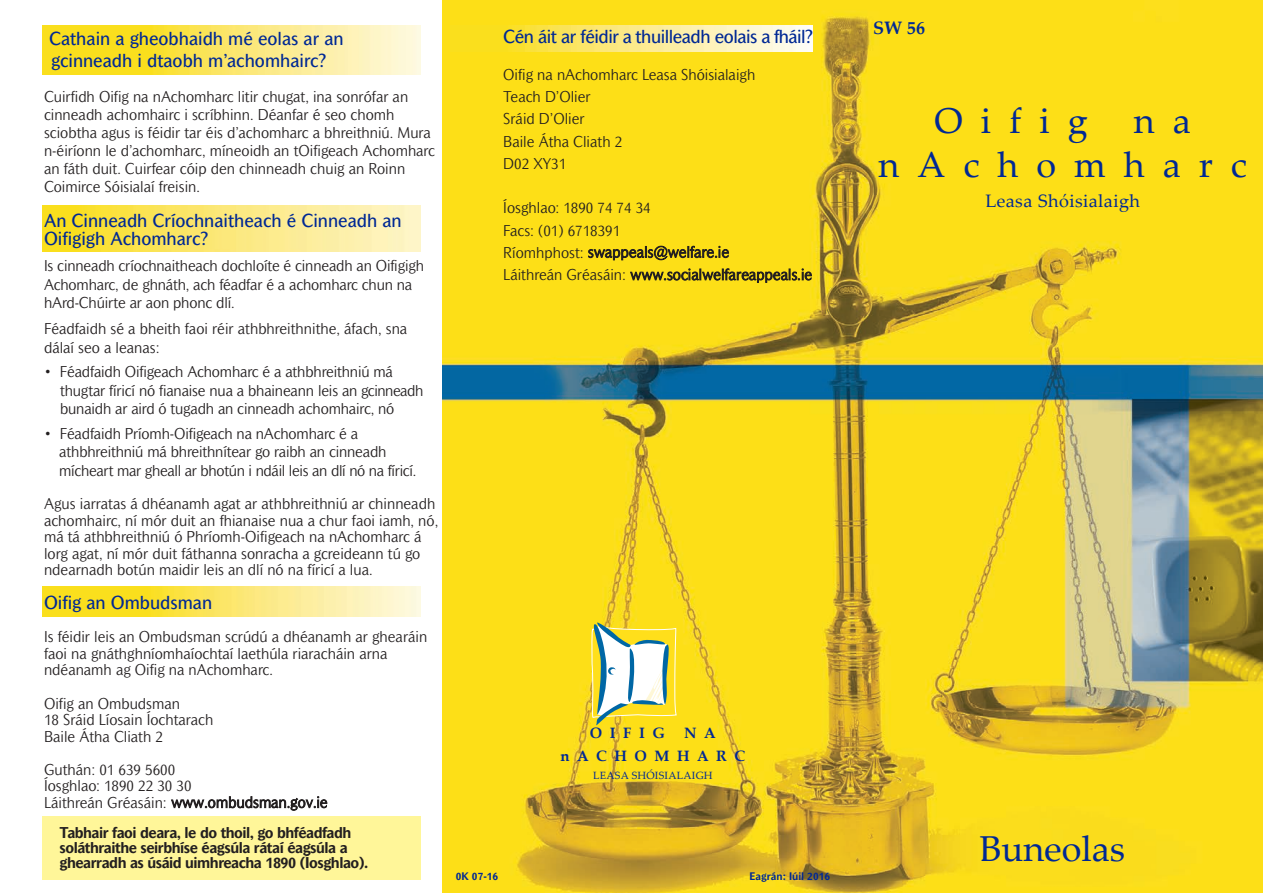
<style>
.page{position:relative;width:1263px;height:893px;background:#fff}
.page>*{position:absolute;margin:0;border:0;box-sizing:border-box;transform-origin:0 0}
.t1{font:36px/44px "Palatino Linotype";letter-spacing:.5em;color:#002894}
.t2{font:36px "Palatino Linotype";color:#002894}
.t3{font:18px/21.6px "Mahsuri Sans";color:#002894}
.t4{font:18px "Mahsuri Sans";letter-spacing:-.025em;color:#002894}
.t5{font:18px "Palatino Linotype";letter-spacing:.025em;color:#002894}
.t6{font:700 18px "Palatino Linotype";color:#002894}
.t7{font:300 15px/16.5px "Mahsuri Sans";color:#231f20}
.t8{font:700 15px/15px "Mahsuri Sans";letter-spacing:-.035em;color:#231f20}
.t9{font:700 15px/22.6px "Palatino Linotype";letter-spacing:.5em;color:#002894}
.t10{font:700 10.5px "Mahsuri Sans";color:#002894}
.t11{font:10.5px "Palatino Linotype";letter-spacing:.025em;color:#002894}
</style>
<div class="page">
<img style="left:43px;top:586px;width:378px;height:31px">
<img style="left:43px;top:26px;width:378px;height:48px">
<img style="left:43px;top:205px;width:378px;height:47px">
<img style="left:442px;top:0;width:821px;height:893px">
<img style="left:451px;top:26px;width:361px;height:25px">
<div style="left:43px;top:816px;width:378px;height:64px;background:#fff699"></div>
<svg style="left:592px;top:622px;width:84px;height:103px"></svg>
<p class="t3" style="left:49px;top:30px;width:296px">Cathain a gheobhaidh mé eolas ar an gcinneadh i dtaobh m’achomhairc?</p>
<p class="t7" style="left:44px;top:89px;width:393px;line-height:18px">Cuirfidh Oifig na nAchomharc litir chugat, ina sonrófar an cinneadh achomhairc i scríbhinn. Déanfar é seo chomh sciobtha agus is féidir tar éis d’achomharc a bhreithniú. Mura n-éiríonn le d’achomharc, míneoidh an tOifigeach Achomharc an fáth duit. Cuirfear cóip den chinneadh chuig an Roinn Coimirce Sóisialaí freisin.</p>
<p class="t3" style="left:44px;top:213px;width:359px;line-height:18px">An Cinneadh Críochnaitheach é Cinneadh an<br>Oifigigh Achomharc?</p>
<p class="t7" style="left:44px;top:258px;width:382px;line-height:18.5px">Is cinneadh críochnaitheach dochloíte é cinneadh an Oifigigh<br>Achomharc, de ghnáth, ach féadfar é a achomharc chun na hArd-Chúirte ar aon phonc dlí.</p>
<p class="t7" style="left:44px;top:321px;width:365px;line-height:18.5px">Féadfaidh sé a bheith faoi réir athbhreithnithe, áfach, sna dálaí seo a leanas:</p>
<p class="t7" style="left:60px;top:364px;width:365px;line-height:18.5px;text-indent:-16px">• Féadfaidh Oifigeach Achomharc é a athbhreithniú má thugtar fíricí nó fianaise nua a bhaineann leis an gcinneadh bunaidh ar aird ó tugadh an cinneadh achomhairc, nó</p>
<p class="t7" style="left:59px;top:425px;width:358px;line-height:18.5px;text-indent:-15px">• Féadfaidh Príomh-Oifigeach na nAchomharc é a athbhreithniú má bhreithnítear go raibh an cinneadh mícheart mar gheall ar bhotún i ndáil leis an dlí nó na fíricí.</p>
<p class="t7" style="left:44px;top:497px;width:396px">Agus iarratas á dhéanamh agat ar athbhreithniú ar chinneadh achomhairc, ní mór duit an fhianaise nua a chur faoi iamh, nó, má tá athbhreithniú ó Phríomh-Oifigeach na nAchomharc á lorg agat, ní mór duit fáthanna sonracha a gcreideann tú go ndearnadh botún maidir leis an dlí nó na fíricí a lua.</p>
<p class="t3" style="left:44px;top:593px;width:170px">Oifig an Ombudsman</p>
<p class="t7" style="left:44px;top:630px;width:385px">Is féidir leis an Ombudsman scrúdú a dhéanamh ar ghearáin faoi na gnáthghníomhaíochtaí laethúla riaracháin arna ndéanamh ag Oifig na nAchomharc.</p>
<p class="t7" style="left:44px;top:696px;width:171px">Oifig an Ombudsman<br>18 Sráid Líosain Íochtarach<br>Baile Átha Cliath 2</p>
<p class="t7" style="left:44px;top:762px;width:285px">Guthán: 01 639 5600<br>Íosghlao: 1890 22 30 30<br>Láithreán Gréasáin: www.ombudsman.gov.ie</p>
<p class="t8" style="left:60px;top:826px;width:310px">Tabhair faoi deara, le do thoil, go bhféadfadh soláthraithe seirbhíse éagsúla rátaí éagsúla a ghearradh as úsáid uimhreacha 1890 (Íosghlao).</p>
<p class="t4" style="left:503px;top:30px;width:311px">Cén áit ar féidir a thuilleadh eolais a fháil?</p>
<p class="t7" style="left:503px;top:64px;width:254px;line-height:22.2px">Oifig na nAchomharc Leasa Shóisialaigh<br>Teach D’Olier<br>Sráid D’Olier<br>Baile Átha Cliath 2<br>D02 XY31</p>
<p class="t7" style="left:503px;top:198px;width:310px;line-height:22.2px">Íosghlao: 1890 74 74 34<br>Facs: (01) 6718391<br>Ríomhphost: swappeals@welfare.ie<br>Láithreán Gréasáin: www.socialwelfareappeals.ie</p>
<p class="t9" style="left:560px;top:723px;width:186px;text-indent:124px">N A nACHOMHARC</p>
<p class="t11" style="left:593px;top:771px;width:121px">LEASA SHÓISIALAIGH</p>
<p class="t9" style="left:590px;top:723px;width:77px">OIFIG</p>
<p class="t10" style="left:456px;top:872px;width:44px">0K 07-16</p>
<p class="t10" style="left:750px;top:872px;width:82px">Eagrán: Iúil 2016</p>
<p class="t6" style="left:873px;top:21px;width:53px">SW 56</p>
<h1 class="t1" style="left:934px;top:103px;width:155px">Oifig</h1>
<h1 class="t1" style="left:878px;top:103px;width:370px;text-indent:255px">n a nAchomharc</h1>
<p class="t5" style="left:985px;top:194px;width:156px">Leasa Shóisialaigh</p>
<h1 class="t2" style="left:980px;top:834px;width:147px">Buneolas</h1>
</div>
